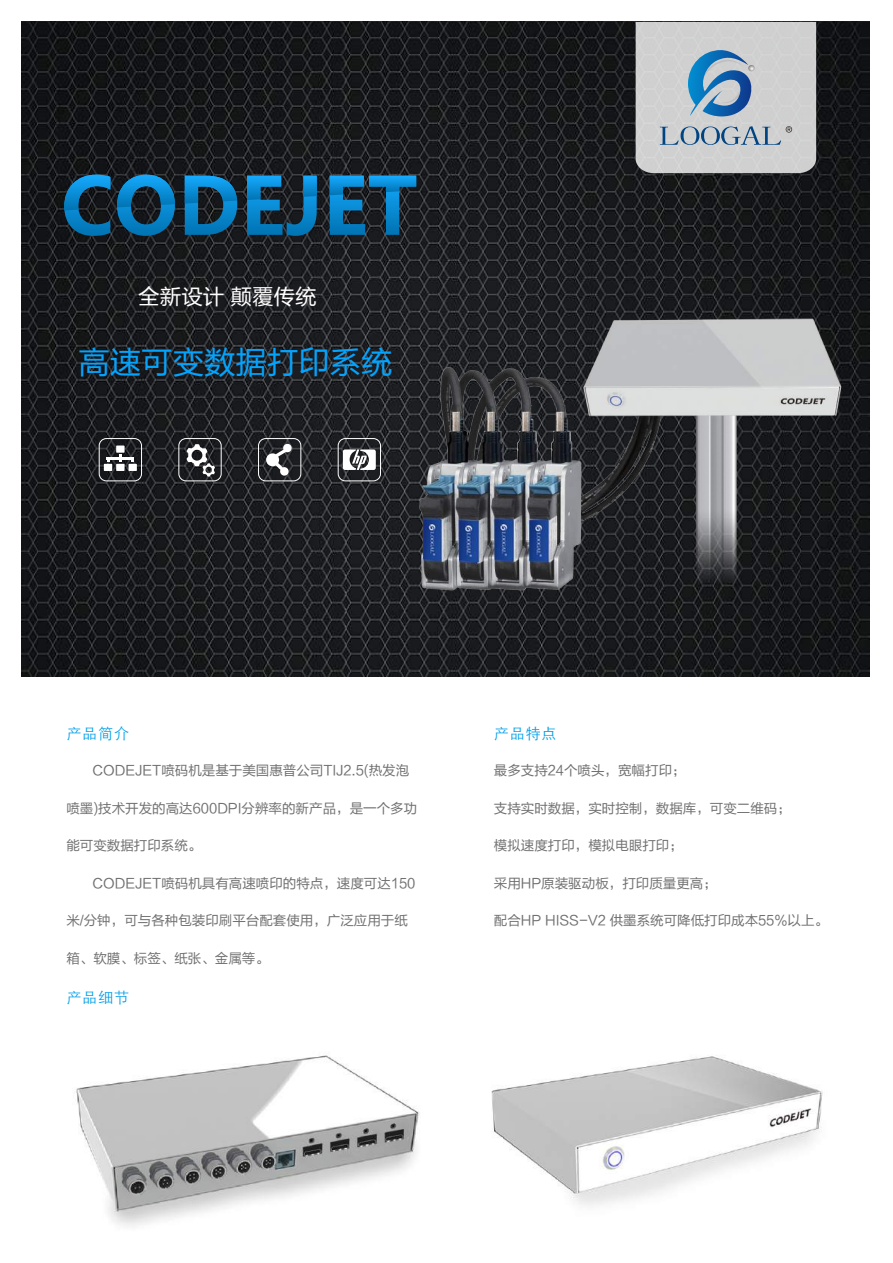
<style>
.page{position:relative;width:893px;height:1263px;background:#fff}
.page>*{position:absolute;margin:0;border:0;box-sizing:border-box;transform-origin:0 0}
.t1{font:31.35px "FZLTHK GBK1 0";color:#03a4fe}
.t2{font:21.6px "FZLTHK GBK1 0";color:#fff}
.t3{font:15px "ST Xihei";letter-spacing:.06em;color:#009fe8}
.t4{font:13.5px "FZLTHK GBK1 0";color:#717071}
</style>
<div class="page">
<img style="left:74px;top:1055px;width:346px;height:172px">
<img style="left:491px;top:1056px;width:332px;height:149px">
<img style="left:21px;top:21px;width:848px;height:655px">
<svg style="left:636px;top:22px;width:180px;height:151px;background:#bdc5cc"></svg>
<svg style="left:330px;top:176px;width:86px;height:59px;background:#15577f"></svg>
<svg style="left:247px;top:176px;width:70px;height:60px;background:#115b85"></svg>
<svg style="left:64px;top:175px;width:46px;height:61px;background:#105075"></svg>
<svg style="left:117px;top:175px;width:58px;height:61px;background:#105780"></svg>
<svg style="left:185px;top:176px;width:52px;height:59px;background:#0f6190"></svg>
<svg style="left:343px;top:449px;width:33px;height:21px"></svg>
<div style="left:338px;top:438px;width:43px;height:43px;border:1px solid #fff;border-radius:7px"></div>
<div style="left:178px;top:438px;width:44px;height:43px;border:1px solid #fff;border-radius:7px"></div>
<svg style="left:187px;top:444px;width:28px;height:32px"></svg>
<div style="left:258px;top:438px;width:43px;height:43px;border:1px solid #fff;border-radius:7px"></div>
<svg style="left:266px;top:444px;width:26px;height:32px"></svg>
<div style="left:99px;top:438px;width:43px;height:43px;border:1px solid #fff;border-radius:7px"></div>
<div style="left:116px;top:445px;width:9px;height:8px;background:#fff"></div>
<div style="left:116px;top:464px;width:9px;height:7px;background:#fff"></div>
<div style="left:129px;top:464px;width:8px;height:7px;background:#fff"></div>
<div style="left:104px;top:464px;width:8px;height:7px;background:#fff"></div>
<hr style="left:107px;top:457px;width:27px;height:3px;background:#fff">
<svg style="left:119px;top:454px;width:3px;height:8px"></svg>
<img style="left:410px;top:295px;width:460px;height:309px">
<h2 class="t2" style="left:138px;top:284px;width:180px">全新设计 颠覆传统</h2>
<h1 class="t1" style="left:78px;top:345px;width:316px">高速可变数据打印系统</h1>
<p class="t3" style="left:66px;top:722px;width:64px">产品简介</p>
<p class="t4" style="left:93px;top:763px;width:318px">CODEJET喷码机是基于美国惠普公司TIJ2.5(热发泡</p>
<p class="t4" style="left:66px;top:801px;width:352px">喷墨)技术开发的高达600DPI分辨率的新产品，是一个多功</p>
<p class="t4" style="left:66px;top:838px;width:137px">能可变数据打印系统。</p>
<p class="t4" style="left:93px;top:876px;width:324px">CODEJET喷码机具有高速喷印的特点，速度可达150</p>
<p class="t4" style="left:66px;top:913px;width:343px">米/分钟，可与各种包装印刷平台配套使用，广泛应用于纸</p>
<p class="t4" style="left:66px;top:951px;width:204px">箱、软膜、标签、纸张、金属等。</p>
<p class="t3" style="left:66px;top:986px;width:64px">产品细节</p>
<p class="t3" style="left:494px;top:722px;width:64px">产品特点</p>
<p class="t4" style="left:494px;top:763px;width:193px">最多支持24个喷头，宽幅打印；</p>
<p class="t4" style="left:494px;top:801px;width:298px">支持实时数据，实时控制，数据库，可变二维码；</p>
<p class="t4" style="left:494px;top:838px;width:190px">模拟速度打印，模拟电眼打印；</p>
<p class="t4" style="left:494px;top:876px;width:224px">采用HP原装驱动板，打印质量更高；</p>
<p class="t4" style="left:494px;top:913px;width:336px">配合HP HISS-V2 供墨系统可降低打印成本55%以上。</p>
</div>
